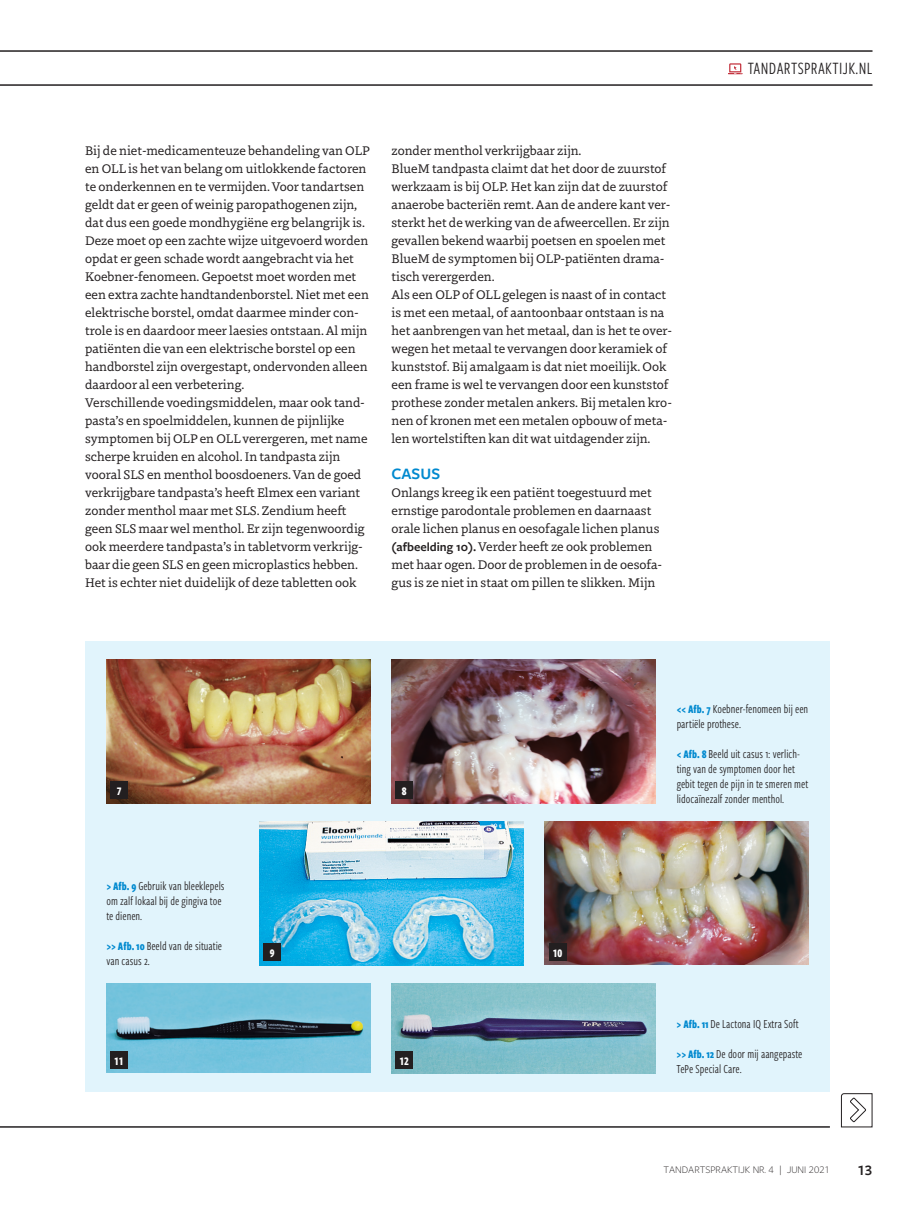
<style>
.page{position:relative;width:915px;height:1212px;background:#fff}
.page>*{position:absolute;margin:0;border:0;box-sizing:border-box;transform-origin:0 0}
.t1{font:18px "Freight Sans Cmp Pro Book 8";letter-spacing:.02em;color:#231f20}
.t2{font:16.5px "Freight Sans Pro Semibold Regular 8";color:#0089cf}
.t3{font:15px "Freight Sans Pro Semibold Regular 8";color:#231f20}
.t4{font:12.75px/18px "Dovetail MVB Regular 4";color:#231f20}
.t5{font:12.75px/15px "Freight Sans Cmp Pro Book 8";color:#231f20}
.t6{font:12px "Freight Sans Cmp Pro Bold 6";color:#fff}
.t7{font:10.5px "Freight Sans Pro Light Regular 8";color:#231f20}
.s1{font-family:"Freight Sans Pro Semibold Regular 8"}
.s2{font-family:"Freight Sans Cmp Pro Bold 6";font-size:12px;color:#0089cf}
</style>
<div class="page">
<hr style="left:0;top:85px;width:872px;height:1px;background:#231f20">
<hr style="left:0;top:51px;width:872px;height:1px;background:#231f20">
<svg style="left:728px;top:63px;width:14px;height:11px"></svg>
<svg style="left:840px;top:1093px;width:32px;height:35px"></svg>
<hr style="left:0;top:1126px;width:829px;height:1px;background:#231f20">
<div style="left:85px;top:641px;width:744px;height:450px;background:#e1f4fc"></div>
<img style="left:106px;top:659px;width:264px;height:144px">
<img style="left:391px;top:659px;width:264px;height:144px">
<img style="left:544px;top:821px;width:264px;height:144px">
<img style="left:260px;top:821px;width:263px;height:144px">
<img style="left:106px;top:983px;width:264px;height:90px">
<img style="left:391px;top:983px;width:264px;height:90px">
<div style="left:111px;top:782px;width:17px;height:17px;background:#231f20"></div>
<div style="left:395px;top:782px;width:17px;height:17px;background:#231f20"></div>
<div style="left:264px;top:944px;width:17px;height:17px;background:#231f20"></div>
<div style="left:549px;top:944px;width:17px;height:17px;background:#231f20"></div>
<div style="left:110px;top:1052px;width:17px;height:17px;background:#231f20"></div>
<div style="left:395px;top:1052px;width:17px;height:17px;background:#231f20"></div>
<p class="t4" style="left:85px;top:141px;width:286px">Bij de niet-medicamenteuze behandeling van OLP en OLL is het van belang om uitlokkende factoren te onderkennen en te vermijden. Voor tandartsen geldt dat er geen of weinig paropathogenen zijn, dat dus een goede mondhygiëne erg belangrijk is.<br>Deze moet op een zachte wijze uitgevoerd worden opdat er geen schade wordt aangebracht via het Koebner-fenomeen. Gepoetst moet worden met een extra zachte handtandenborstel. Niet met een elektrische borstel, omdat daarmee minder con&shy;trole is en daardoor meer laesies ontstaan. Al mijn patiënten die van een elektrische borstel op een handborstel zijn overgestapt, ondervonden alleen daardoor al een verbetering.<br>Verschillende voedingsmiddelen, maar ook tand&shy;pasta’s en spoelmiddelen, kunnen de pijnlijke symptomen bij OLP en OLL verergeren, met name scherpe kruiden en alcohol. In tandpasta zijn vooral SLS en menthol boosdoeners. Van de goed verkrijgbare tandpasta’s heeft Elmex een variant zonder menthol maar met SLS. Zendium heeft geen SLS maar wel menthol. Er zijn tegenwoordig ook meerdere tandpasta’s in tabletvorm verkrijg&shy;baar die geen SLS en geen microplastics hebben.<br>Het is echter niet duidelijk of deze tabletten ook</p>
<p class="t4" style="left:391px;top:141px;width:282px">zonder menthol verkrijgbaar zijn.<br>BlueM tandpasta claimt dat het door de zuurstof werkzaam is bij OLP. Het kan zijn dat de zuurstof anaerobe bacteriën remt. Aan de andere kant ver&shy;sterkt het de werking van de afweercellen. Er zijn gevallen bekend waarbij poetsen en spoelen met BlueM de symptomen bij OLP-patiënten drama&shy;tisch verergerden.<br>Als een OLP of OLL gelegen is naast of in contact is met een metaal, of aantoonbaar ontstaan is na het aanbrengen van het metaal, dan is het te over&shy;wegen het metaal te vervangen door keramiek of kunststof. Bij amalgaam is dat niet moeilijk. Ook een frame is wel te vervangen door een kunststof prothese zonder metalen ankers. Bij metalen kro&shy;nen of kronen met een metalen opbouw of meta&shy;len wortelstiften kan dit wat uitdagender zijn.</p>
<p class="t2" style="left:391px;top:462px;width:50px">CASUS</p>
<p class="t4" style="left:391px;top:483px;width:272px">Onlangs kreeg ik een patiënt toegestuurd met ernstige parodontale problemen en daarnaast orale lichen planus en oesofagale lichen planus <span class="s1">(afbeelding 10).</span> Verder heeft ze ook problemen met haar ogen. Door de problemen in de oesofa&shy;gus is ze niet in staat om pillen te slikken. Mijn</p>
<p class="t1" style="left:747px;top:56px;width:126px">TANDARTSPRAKTIJK.NL</p>
<p class="t6" style="left:117px;top:782px;width:6px">7</p>
<p class="t6" style="left:402px;top:782px;width:6px">8</p>
<p class="t5" style="left:106px;top:878px;width:120px"><span class="s2">&gt; Afb. 9</span> Gebruik van bleeklepels om zalf lokaal bij de gingiva toe te dienen.</p>
<p class="t5" style="left:106px;top:938px;width:117px"><span class="s2">&gt;&gt; Afb. 10</span> Beeld van de situatie van casus 2.</p>
<p class="t6" style="left:270px;top:944px;width:6px">9</p>
<p class="t6" style="left:552px;top:944px;width:11px">10</p>
<p class="t6" style="left:114px;top:1052px;width:11px">11</p>
<p class="t6" style="left:399px;top:1052px;width:11px">12</p>
<p class="t5" style="left:676px;top:701px;width:133px"><span class="s2">&lt;&lt; Afb. 7</span> Koebner-fenomeen bij een partiële prothese.</p>
<p class="t5" style="left:676px;top:746px;width:133px"><span class="s2">&lt; Afb. 8</span> Beeld uit casus 1: verlich&shy;ting van de symptomen door het gebit tegen de pijn in te smeren met lidocaïnezalf zonder menthol.</p>
<p class="t5" style="left:676px;top:1016px;width:124px"><span class="s2">&gt; Afb. 11</span> De Lactona IQ Extra Soft</p>
<p class="t5" style="left:676px;top:1046px;width:127px"><span class="s2">&gt;&gt; Afb. 12</span> De door mij aangepaste<br>TePe Special Care.</p>
<p class="t7" style="left:663px;top:1163px;width:168px">TANDARTSPRAKTIJK NR. 4 | JUNI 2021</p>
<p class="t3" style="left:857px;top:1160px;width:16px">13</p>
</div>
